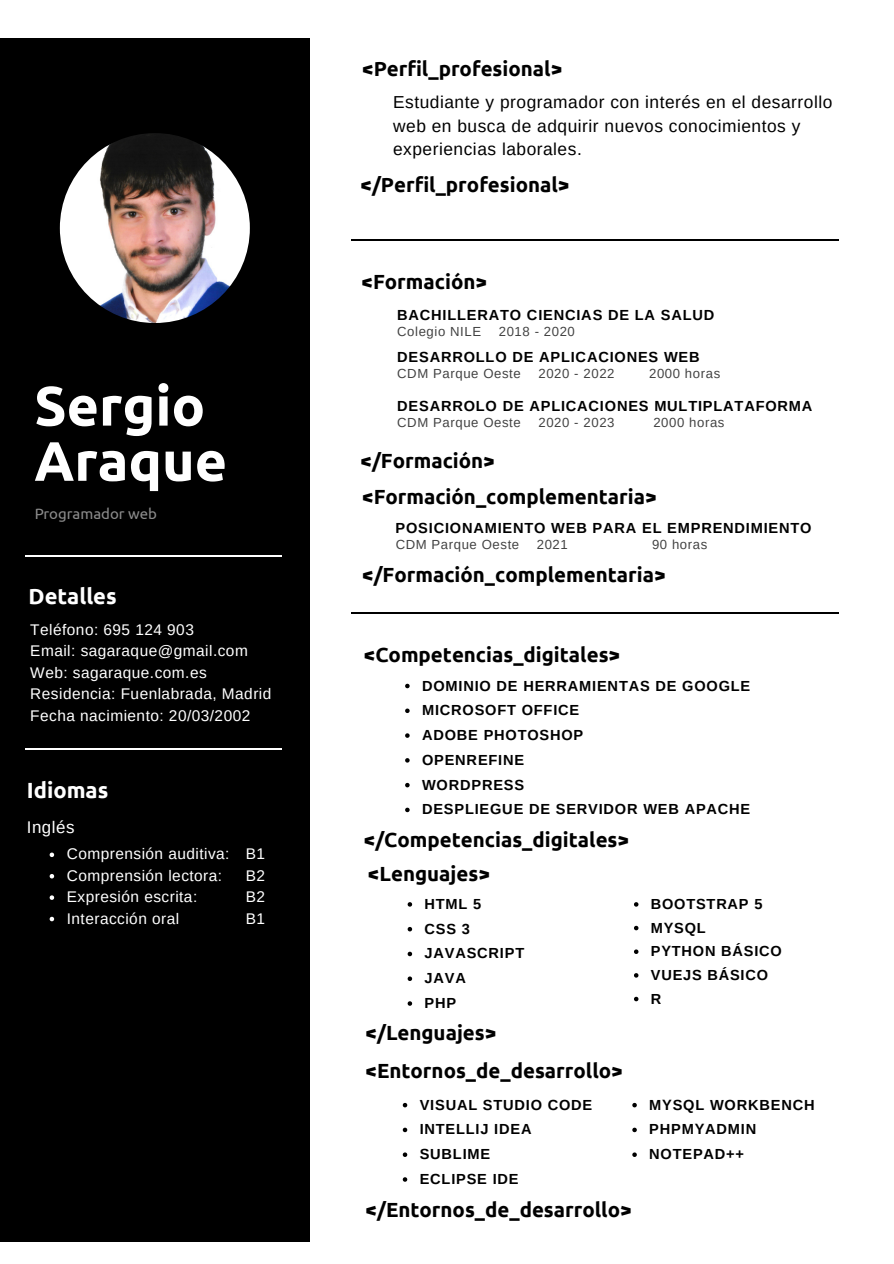
<style>
.page{position:relative;width:894px;height:1264px;background:#fff}
.page>*{position:absolute;margin:0;border:0;box-sizing:border-box;transform-origin:0 0}
.t1{font:700 55.5px "Ubuntu";color:#fff}
.t2{font:700 21.9px "Ubuntu";color:#fff}
.t3{font:700 20.4px "Ubuntu";color:#000}
.t4{font:17.25px/23.7px "Arimo";letter-spacing:.03em;color:#000}
.t5{font:16.95px "Arimo";letter-spacing:.03em;color:#fff}
.t6{font:15.45px "Arimo";letter-spacing:.03em;color:#fff}
.t7{font:15px "Ubuntu";color:#fff}
.t8{font:700 14.55px "Arimo";letter-spacing:.055em;color:#000}
.t9{font:13.2px "Arimo";letter-spacing:.045em;color:#000}
</style>
<div class="page">
<div style="left:0;top:38px;width:309px;height:1203px;background:#000"></div>
<img style="left:60px;top:133px;width:190px;height:190px;border-radius:50%">
<hr style="left:25px;top:555px;width:257px;height:1px;background:#fff">
<hr style="left:351px;top:239px;width:487px;height:1px;background:#000">
<hr style="left:351px;top:613px;width:487px;height:1px;background:#000">
<hr style="left:25px;top:748px;width:257px;height:1px;background:#fff">
<svg style="left:405px;top:683px;width:4px;height:5px"></svg>
<svg style="left:405px;top:708px;width:4px;height:5px"></svg>
<svg style="left:405px;top:733px;width:4px;height:4px"></svg>
<svg style="left:405px;top:758px;width:4px;height:4px"></svg>
<svg style="left:405px;top:783px;width:4px;height:4px"></svg>
<svg style="left:405px;top:807px;width:4px;height:5px"></svg>
<svg style="left:407px;top:902px;width:5px;height:4px"></svg>
<svg style="left:407px;top:927px;width:5px;height:4px"></svg>
<svg style="left:407px;top:951px;width:5px;height:5px"></svg>
<svg style="left:407px;top:976px;width:5px;height:5px"></svg>
<svg style="left:407px;top:1001px;width:5px;height:4px"></svg>
<svg style="left:634px;top:902px;width:4px;height:4px"></svg>
<svg style="left:634px;top:925px;width:4px;height:5px"></svg>
<svg style="left:634px;top:949px;width:4px;height:5px"></svg>
<svg style="left:634px;top:973px;width:4px;height:4px"></svg>
<svg style="left:634px;top:996px;width:4px;height:5px"></svg>
<svg style="left:402px;top:1102px;width:5px;height:5px"></svg>
<svg style="left:402px;top:1127px;width:5px;height:5px"></svg>
<svg style="left:402px;top:1152px;width:5px;height:4px"></svg>
<svg style="left:402px;top:1177px;width:5px;height:4px"></svg>
<svg style="left:632px;top:1102px;width:4px;height:5px"></svg>
<svg style="left:632px;top:1127px;width:4px;height:5px"></svg>
<svg style="left:632px;top:1152px;width:4px;height:4px"></svg>
<svg style="left:50px;top:852px;width:4px;height:5px"></svg>
<svg style="left:50px;top:874px;width:4px;height:4px"></svg>
<svg style="left:50px;top:895px;width:4px;height:4px"></svg>
<svg style="left:50px;top:916px;width:4px;height:5px"></svg>
<p class="t1" style="left:34px;top:374px;width:172px">Sergio</p>
<p class="t1" style="left:34px;top:429px;width:194px">Araque</p>
<p class="t7" style="left:34px;top:505px;width:124px">Programador web</p>
<p class="t2" style="left:29px;top:584px;width:90px">Detalles</p>
<p class="t6" style="left:30px;top:621px;width:165px">Teléfono: 695 124 903</p>
<p class="t6" style="left:30px;top:642px;width:219px">Email: sagaraque@gmail.com</p>
<p class="t6" style="left:30px;top:664px;width:178px">Web: sagaraque.com.es</p>
<p class="t6" style="left:30px;top:685px;width:242px">Residencia: Fuenlabrada, Madrid</p>
<p class="t6" style="left:30px;top:706px;width:221px">Fecha nacimiento: 20/03/2002</p>
<p class="t2" style="left:27px;top:777px;width:83px">Idiomas</p>
<p class="t5" style="left:27px;top:817px;width:49px">Inglés</p>
<p class="t6" style="left:67px;top:845px;width:164px">Comprensión auditiva:</p>
<p class="t6" style="left:67px;top:866px;width:157px">Comprensión lectora:</p>
<p class="t6" style="left:67px;top:888px;width:132px">Expresión escrita:</p>
<p class="t6" style="left:67px;top:909px;width:114px">Interacción oral</p>
<p class="t6" style="left:245px;top:845px;width:21px">B1</p>
<p class="t6" style="left:245px;top:866px;width:21px">B2</p>
<p class="t6" style="left:245px;top:888px;width:21px">B2</p>
<p class="t6" style="left:245px;top:909px;width:21px">B1</p>
<p class="t3" style="left:362px;top:57px;width:202px">&lt;Perfil_profesional&gt;</p>
<p class="t4" style="left:393px;top:90px;width:440px">Estudiante y programador con interés en el desarrollo web en busca de adquirir nuevos conocimientos y experiencias laborales.</p>
<p class="t3" style="left:360px;top:173px;width:210px">&lt;/Perfil_profesional&gt;</p>
<p class="t3" style="left:361px;top:270px;width:127px">&lt;Formación&gt;</p>
<p class="t8" style="left:397px;top:307px;width:318px">BACHILLERATO CIENCIAS DE LA SALUD</p>
<p class="t9" style="left:397px;top:324px;width:85px">Colegio NILE</p>
<p class="t9" style="left:498px;top:324px;width:78px">2018 - 2020</p>
<p class="t8" style="left:397px;top:349px;width:304px">DESARROLLO DE APLICACIONES WEB</p>
<p class="t9" style="left:397px;top:366px;width:125px">CDM Parque Oeste</p>
<p class="t9" style="left:538px;top:366px;width:78px">2020 - 2022</p>
<p class="t9" style="left:649px;top:366px;width:73px">2000 horas</p>
<p class="t8" style="left:397px;top:397px;width:416px">DESARROLO DE APLICACIONES MULTIPLATAFORMA</p>
<p class="t9" style="left:397px;top:415px;width:125px">CDM Parque Oeste</p>
<p class="t9" style="left:538px;top:415px;width:78px">2020 - 2023</p>
<p class="t9" style="left:653px;top:415px;width:73px">2000 horas</p>
<p class="t3" style="left:360px;top:449px;width:136px">&lt;/Formación&gt;</p>
<p class="t3" style="left:362px;top:485px;width:296px">&lt;Formación_complementaria&gt;</p>
<p class="t8" style="left:395px;top:520px;width:417px">POSICIONAMIENTO WEB PARA EL EMPRENDIMIENTO</p>
<p class="t9" style="left:651px;top:537px;width:57px">90 horas</p>
<p class="t9" style="left:395px;top:537px;width:125px">CDM Parque Oeste</p>
<p class="t9" style="left:536px;top:537px;width:33px">2021</p>
<p class="t3" style="left:362px;top:562px;width:305px">&lt;/Formación_complementaria&gt;</p>
<p class="t3" style="left:363px;top:642px;width:258px">&lt;Competencias_digitales&gt;</p>
<p class="t8" style="left:422px;top:677px;width:329px">DOMINIO DE HERRAMIENTAS DE GOOGLE</p>
<p class="t8" style="left:422px;top:702px;width:159px">MICROSOFT OFFICE</p>
<p class="t8" style="left:422px;top:727px;width:163px">ADOBE PHOTOSHOP</p>
<p class="t8" style="left:422px;top:751px;width:104px">OPENREFINE</p>
<p class="t8" style="left:422px;top:776px;width:104px">WORDPRESS</p>
<p class="t8" style="left:422px;top:801px;width:329px">DESPLIEGUE DE SERVIDOR WEB APACHE</p>
<p class="t3" style="left:363px;top:828px;width:267px">&lt;/Competencias_digitales&gt;</p>
<p class="t3" style="left:368px;top:862px;width:123px">&lt;Lenguajes&gt;</p>
<p class="t8" style="left:424px;top:895px;width:58px">HTML 5</p>
<p class="t8" style="left:424px;top:920px;width:47px">CSS 3</p>
<p class="t8" style="left:424px;top:945px;width:101px">JAVASCRIPT</p>
<p class="t8" style="left:424px;top:970px;width:43px">JAVA</p>
<p class="t8" style="left:424px;top:994px;width:33px">PHP</p>
<p class="t3" style="left:365px;top:1021px;width:132px">&lt;/Lenguajes&gt;</p>
<p class="t3" style="left:365px;top:1058px;width:259px">&lt;Entornos_de_desarrollo&gt;</p>
<p class="t8" style="left:419px;top:1096px;width:174px">VISUAL STUDIO CODE</p>
<p class="t8" style="left:419px;top:1121px;width:113px">INTELLIJ IDEA</p>
<p class="t8" style="left:419px;top:1145px;width:72px">SUBLIME</p>
<p class="t8" style="left:419px;top:1170px;width:100px">ECLIPSE IDE</p>
<p class="t3" style="left:365px;top:1198px;width:268px">&lt;/Entornos_de_desarrollo&gt;</p>
<p class="t8" style="left:650px;top:895px;width:113px">BOOTSTRAP 5</p>
<p class="t8" style="left:650px;top:919px;width:56px">MYSQL</p>
<p class="t8" style="left:650px;top:943px;width:132px">PYTHON BÁSICO</p>
<p class="t8" style="left:650px;top:966px;width:119px">VUEJS BÁSICO</p>
<p class="t8" style="left:650px;top:990px;width:12px">R</p>
<p class="t8" style="left:649px;top:1096px;width:167px">MYSQL WORKBENCH</p>
<p class="t8" style="left:649px;top:1121px;width:108px">PHPMYADMIN</p>
<p class="t8" style="left:649px;top:1145px;width:96px">NOTEPAD++</p>
</div>
